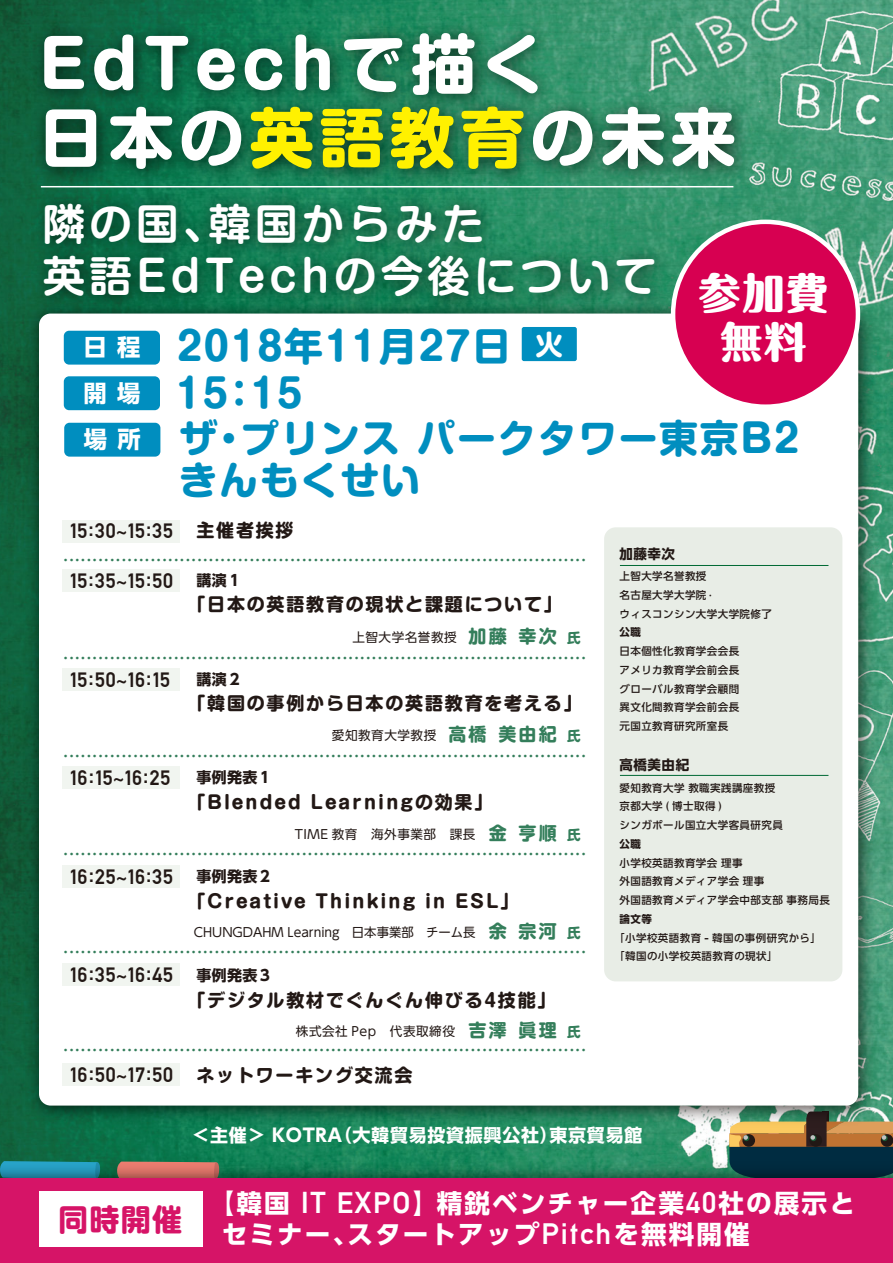
<style>
.page{position:relative;width:893px;height:1263px;background:#fff}
.page>*{position:absolute;margin:0;border:0;box-sizing:border-box;transform-origin:0 0}
.t1{font:700 65.1px/73.7px "Shin M Go Pro";letter-spacing:.08em;color:#fff}
.t2{font:700 42.45px/52.1px "Shin M Go Pro De";letter-spacing:.1em;color:#fff}
.t3{font:800 42.15px/49.7px "Maru Fo Pro";color:#fff;text-align:center}
.t4{font:700 38.85px/41.5px "Shin M Go Pro";letter-spacing:.04em;color:#008ebf}
.t5{font:700 30.15px "Shin M Go Pro";color:#d61467}
.t6{font:700 27.3px "Shin M Go Pro";color:#fff}
.t7{font:700 25.65px/31.2px "UD Shin Go Pro";letter-spacing:.08em;color:#fff}
.t8{font:700 23.4px/46px "UD Shin Go Pro";color:#fff;text-align:justify}
.t9{font:20.7px "Alte DIN1451 Mittelschriftgepraegt";letter-spacing:.035em;color:#221815}
.t10{font:700 18px/32.1px "Shin M Go Pro";letter-spacing:.1em;color:#221815}
.t11{font:700 18px "UD Shin Go Pro";letter-spacing:.04em;color:#fff}
.t12{font:700 18px "Shin M Go Pro";letter-spacing:.12em;color:#347e5b}
.t13{font:700 15px "UD Shin Go Pro";letter-spacing:.02em;color:#221815}
.t14{font:700 13.5px "Shin M Go Pro";color:#347e5b}
.t15{font:700 13.5px "UD Shin Go Pro";letter-spacing:.04em;color:#221815}
.t16{font:12.6px "UD Shin Go Pro";letter-spacing:.04em;color:#221815}
.t17{font:12.6px "UD Shin Go Pro";color:#221815}
.t18{font:500 10.5px/18.8px "UD Shin Go Pro";letter-spacing:.04em;color:#221815}
.t19{font:700 10.5px "UD Shin Go Pro";color:#221815}
.s1{color:#fff100}
.s2{font-family:"Arial";font-weight:700;font-size:18px}
.s3{color:#347e5b}
.s4{font-size:13.5px;color:#347e5b}
.s5{font-size:13.5px}
.s6{font-family:"Alte DIN1451 Mittelschriftgepraegt";font-weight:400;font-size:20.7px}
.s7{font-family:"Arial"}
.s8{font-family:"Alte DIN1451 Mittelschrift";font-weight:400;font-size:12.15px}
.s9{font-weight:700}
.s10{font-family:"Alte DIN1451 Mittelschriftgepraegt";font-weight:400;font-size:29.55px}
</style>
<div class="page">
<img style="left:0;top:0;width:893px;height:1157px">
<svg style="left:729px;top:1111px;width:164px;height:46px;background:#68583e"></svg>
<img style="left:0;top:1157px;width:893px;height:21px">
<div style="left:0;top:1178px;width:893px;height:85px;background:#d61467"></div>
<img style="left:18px;top:293px;width:866px;height:838px">
<div style="left:39px;top:314px;width:819px;height:791px;background:#fff;border-radius:12px"></div>
<img style="left:18px;top:11px;width:748px;height:190px">
<div style="left:63px;top:520px;width:117px;height:22px;background:#f1f5f0"></div>
<div style="left:63px;top:570px;width:117px;height:22px;background:#f1f5f0"></div>
<div style="left:63px;top:668px;width:117px;height:22px;background:#f1f5f0"></div>
<div style="left:63px;top:767px;width:117px;height:22px;background:#f1f5f0"></div>
<div style="left:63px;top:865px;width:117px;height:22px;background:#f1f5f0"></div>
<div style="left:63px;top:964px;width:117px;height:22px;background:#f1f5f0"></div>
<img style="left:21px;top:182px;width:666px;height:144px">
<div style="left:40px;top:1192px;width:163px;height:55px;background:#fff"></div>
<hr style="left:41px;top:186px;width:692px;height:1px;background:#fff">
<div style="left:64px;top:331px;width:96px;height:34px;background:#008ebf;border-radius:5px"></div>
<div style="left:64px;top:376px;width:96px;height:34px;background:#008ebf;border-radius:5px"></div>
<div style="left:64px;top:423px;width:96px;height:34px;background:#008ebf;border-radius:5px"></div>
<div style="left:63px;top:1063px;width:117px;height:22px;background:#f1f5f0"></div>
<div style="left:604px;top:527px;width:238px;height:454px;background:#e8ede6;border-radius:12px"></div>
<hr style="left:620px;top:565px;width:208px;height:1px;background:#006934">
<hr style="left:620px;top:775px;width:208px;height:1px;background:#006934">
<div style="left:671px;top:220px;width:189px;height:189px;border:9px solid #fff;border-radius:50%"></div>
<div style="left:675px;top:224px;width:181px;height:180px;background:#d70051;border-radius:50%"></div>
<div style="left:522px;top:327px;width:55px;height:34px;background:#008ebf;border-radius:2px"></div>
<h1 class="t1" style="left:38px;top:19px;width:699px">EdTechで描く<br>日本の<span class="s1">英語教育</span>の未来</h1>
<h2 class="t2" style="left:43px;top:192px;width:616px">隣の国、韓国からみた<br>英語EdTechの今後について</h2>
<h3 class="t3" style="left:698px;top:263px;width:131px">参加費無料</h3>
<h3 class="t8" style="left:84px;top:324px;width:59px">日程開場場所</h3>
<h3 class="t4" style="left:176px;top:317px;width:337px;line-height:47.5px">2018年11月27日<br>15：15</h3>
<h3 class="t6" style="left:535px;top:322px;width:29px">火</h3>
<h3 class="t4" style="left:179px;top:413px;width:622px">ザ・プリンス パークタワー東京B2きんもくせい 　</h3>
<h3 class="t10" style="left:196px;top:512px;width:99px">主催者挨拶</h3>
<h3 class="t9" style="left:70px;top:519px;width:105px">15<span class="s2">:</span>30~15<span class="s2">:</span>35</h3>
<h3 class="t9" style="left:70px;top:569px;width:105px">15<span class="s2">:</span>35~15<span class="s2">:</span>50</h3>
<p class="t14" style="left:64px;top:545px;width:524px">..........................................................................................</p>
<p class="t13" style="left:196px;top:568px;width:47px">講演１</p>
<h3 class="t10" style="left:469px;top:586px;width:113px;text-indent:-281px">「日本の英語教育の現状と課題について」<span class="s3">加藤 幸次</span> <span class="s4">氏</span></h3>
<p class="t16" style="left:352px;top:627px;width:106px">上智大学名誉教授</p>
<p class="t14" style="left:64px;top:643px;width:524px">..........................................................................................</p>
<h3 class="t9" style="left:70px;top:667px;width:102px">15<span class="s2">:</span>50~16<span class="s2">:</span>15</h3>
<p class="t13" style="left:196px;top:667px;width:47px">講演２</p>
<h3 class="t10" style="left:187px;top:685px;width:396px">「韓国の事例から日本の英語教育を考える」</h3>
<p class="t16" style="left:332px;top:725px;width:106px">愛知教育大学教授</p>
<h3 class="t12" style="left:448px;top:720px;width:134px">高橋 美由紀 <span class="s5">氏</span></h3>
<p class="t14" style="left:64px;top:741px;width:524px">..........................................................................................</p>
<h3 class="t9" style="left:70px;top:766px;width:102px">16<span class="s2">:</span>15~16<span class="s2">:</span>25</h3>
<p class="t13" style="left:196px;top:765px;width:78px">事例発表１</p>
<h3 class="t10" style="left:187px;top:784px;width:306px">「Blended Learningの効果」</h3>
<p class="t16" style="left:295px;top:824px;width:182px">TIME 教育　海外事業部　課長</p>
<h3 class="t12" style="left:489px;top:818px;width:93px">金 亨順 <span class="s5">氏</span></h3>
<p class="t14" style="left:64px;top:839px;width:524px">..........................................................................................</p>
<h3 class="t9" style="left:70px;top:864px;width:105px">16<span class="s2">:</span>25~16<span class="s2">:</span>35</h3>
<p class="t13" style="left:196px;top:864px;width:78px">事例発表２</p>
<h3 class="t10" style="left:187px;top:883px;width:333px">「Creative Thinking in ESL」</h3>
<p class="t17" style="left:194px;top:922px;width:283px">CHUNGDAHM Learning　日本事業部　チーム長</p>
<h3 class="t12" style="left:489px;top:917px;width:93px">余 宗河 <span class="s5">氏</span></h3>
<p class="t14" style="left:64px;top:937px;width:524px">..........................................................................................</p>
<h3 class="t9" style="left:70px;top:962px;width:105px">16<span class="s2">:</span>35~16<span class="s2">:</span>45</h3>
<p class="t13" style="left:196px;top:962px;width:78px">事例発表３</p>
<h3 class="t10" style="left:187px;top:982px;width:370px">「デジタル教材でぐんぐん伸びる4技能」</h3>
<p class="t16" style="left:296px;top:1021px;width:161px">株式会社 Pep　代表取締役</p>
<h3 class="t12" style="left:469px;top:1015px;width:113px">吉澤 眞理 <span class="s5">氏</span></h3>
<p class="t14" style="left:64px;top:1035px;width:524px">..........................................................................................</p>
<h3 class="t10" style="left:70px;top:1057px;width:344px"><span class="s6">16</span><span class="s7">:</span><span class="s6">50~17</span><span class="s7">:</span><span class="s6">50</span> ネットワーキング交流会</h3>
<p class="t15" style="left:619px;top:542px;width:57px">加藤幸次</p>
<p class="t18" style="left:619px;top:566px;width:154px">上智大学名誉教授<br>名古屋大学大学院 <span class="s8">·<br></span>ウィスコンシン大学大学院修了</p>
<p class="t19" style="left:619px;top:624px;width:23px">公職</p>
<p class="t18" style="left:619px;top:641px;width:121px;text-align:justify">日本個性化教育学会会長アメリカ教育学会前会長グローバル教育学会顧問異文化間教育学会前会長元国立教育研究所室長</p>
<p class="t15" style="left:619px;top:754px;width:71px">高橋美由紀</p>
<p class="t18" style="left:619px;top:778px;width:165px">愛知教育大学教職実践講座教授京都大学 <span class="s8">(</span> 博士取得 <span class="s8">)<br></span>シンガポール国立大学客員研究員</p>
<p class="t19" style="left:619px;top:835px;width:23px">公職</p>
<p class="t18" style="left:619px;top:853px;width:212px">小学校英語教育学会理事<br>外国語教育メディア学会理事<br>外国語教育メディア学会中部支部事務局長</p>
<p class="t18" style="left:614px;top:909px;width:208px;text-indent:5px"><span class="s9">論文等<br></span>「小学校英語教育 <span class="s8">-</span> 韓国の事例研究から」「韓国の小学校英語教育の現状」</p>
<h3 class="t11" style="left:192px;top:1121px;width:452px">＜主催＞ KOTRA（大韓貿易投資振興公社）東京貿易館</h3>
<h3 class="t5" style="left:58px;top:1195px;width:126px">同時開催</h3>
<h3 class="t7" style="left:222px;top:1186px;width:635px;text-indent:-13px">【韓国 <span class="s10">IT EXPO</span>】精鋭ベンチャー企業<span class="s10">40</span>社の展示とセミナー、スタートアップ<span class="s10">Pitch</span>を無料開催</h3>
</div>
